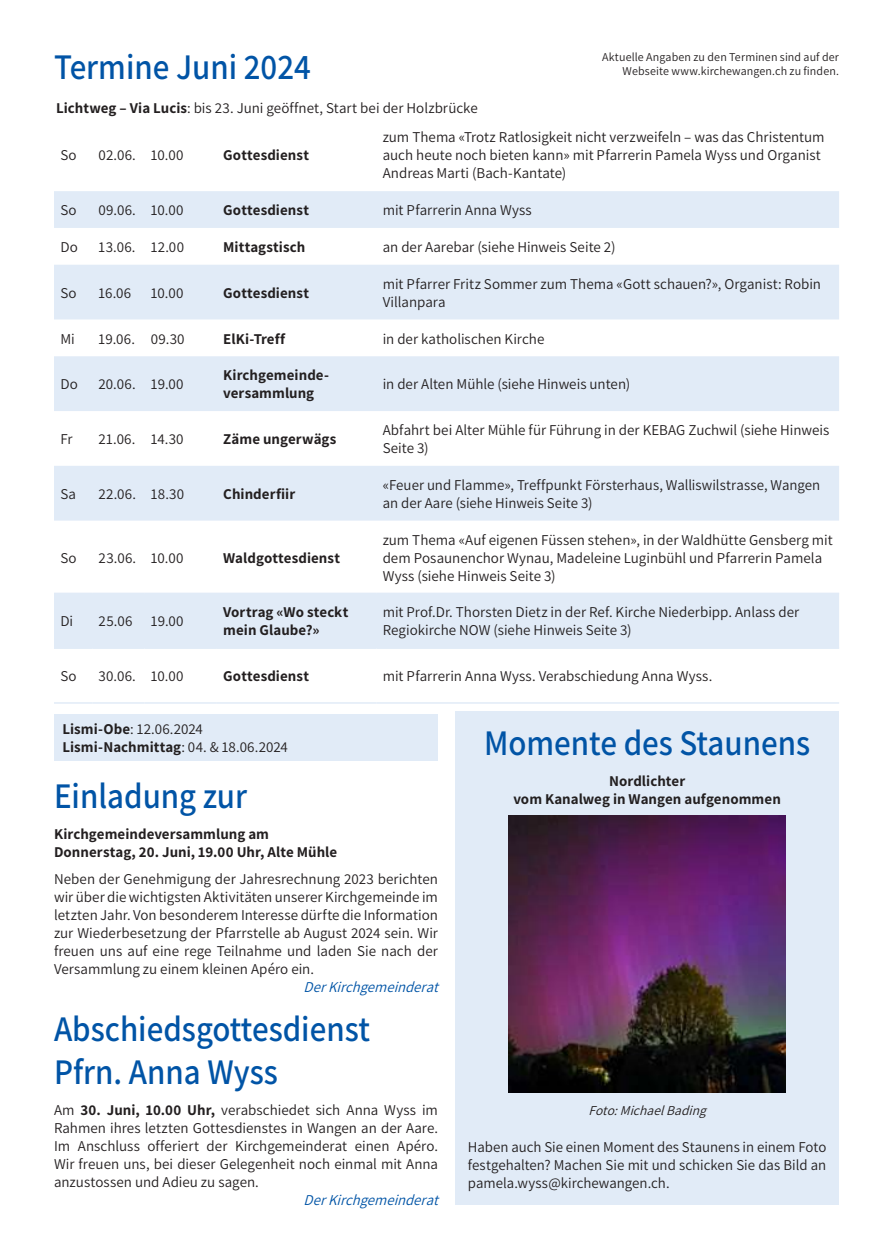
<style>
.page{position:relative;width:893px;height:1259px;background:#fff}
.page>*{position:absolute;margin:0;border:0;box-sizing:border-box;transform-origin:0 0}
.t1{font:600 36px/43.2px "Assistant";color:#0154a6;scale:.92 1}
.t2{font:15px/18px "Assistant";color:#231f20}
.t3{font:700 15px/18px "Assistant";letter-spacing:.005em;color:#231f20}
.t4{font:italic 15px "Assistant";color:#0154a6}
.t5{font:italic 13.5px "Assistant";color:#231f20}
.t6{font:12px/14.4px "Assistant";letter-spacing:.01em;color:#231f20;text-align:right}
.s1{font-weight:700}
</style>
<div class="page">
<svg style="left:54px;top:191px;width:785px;height:456px;fill:#e1ebf7"></svg>
<hr style="left:54px;top:592px;width:38px;height:2px;background:#e1ebf7">
<hr style="left:92px;top:592px;width:53px;height:2px;background:#e1ebf7">
<hr style="left:145px;top:592px;width:72px;height:2px;background:#e1ebf7">
<hr style="left:217px;top:592px;width:159px;height:2px;background:#e1ebf7">
<hr style="left:376px;top:592px;width:463px;height:2px;background:#e1ebf7">
<hr style="left:54px;top:647px;width:38px;height:2px;background:#e1ebf7">
<hr style="left:92px;top:647px;width:53px;height:2px;background:#e1ebf7">
<hr style="left:145px;top:647px;width:72px;height:2px;background:#e1ebf7">
<hr style="left:217px;top:647px;width:159px;height:2px;background:#e1ebf7">
<hr style="left:376px;top:647px;width:463px;height:2px;background:#e1ebf7">
<hr style="left:54px;top:702px;width:38px;height:1px;background:#e1ebf7">
<hr style="left:92px;top:702px;width:53px;height:1px;background:#e1ebf7">
<hr style="left:145px;top:702px;width:72px;height:1px;background:#e1ebf7">
<hr style="left:217px;top:702px;width:159px;height:1px;background:#e1ebf7">
<hr style="left:376px;top:702px;width:463px;height:1px;background:#e1ebf7">
<div style="left:455px;top:711px;width:384px;height:494px;background:#e1ebf7"></div>
<img style="left:509px;top:815px;width:276px;height:277px">
<div style="left:54px;top:714px;width:384px;height:47px;background:#e1ebf7"></div>
<h1 class="t1" style="left:54px;top:44px;width:281px">Termine Juni 2024</h1>
<p class="t2" style="left:56px;top:98px;width:423px"><span class="s1">Lichtweg – Via Lucis</span>: bis 23. Juni geöffnet, Start bei der Holzbrücke</p>
<p class="t6" style="left:602px;top:49px;width:238px">Aktuelle Angaben zu den Terminen sind auf der<br>Webseite www.kirchewangen.ch zu finden.</p>
<p class="t2" style="left:60px;top:146px;width:18px">So</p>
<p class="t2" style="left:99px;top:146px;width:86px">02.06. 10.00</p>
<p class="t3" style="left:223px;top:146px;width:87px">Gottesdienst</p>
<p class="t2" style="left:383px;top:128px;width:443px">zum Thema «Trotz Ratlosigkeit nicht verzweifeln – was das Christentum auch heute noch bieten kann» mit Pfarrerin Pamela Wyss und Organist<br>Andreas Marti (Bach-Kantate)</p>
<p class="t2" style="left:60px;top:200px;width:18px">So</p>
<p class="t2" style="left:99px;top:200px;width:86px">09.06. 10.00</p>
<p class="t3" style="left:223px;top:201px;width:87px">Gottesdienst</p>
<p class="t2" style="left:383px;top:200px;width:151px">mit Pfarrerin Anna Wyss</p>
<p class="t2" style="left:60px;top:237px;width:19px">Do</p>
<p class="t2" style="left:99px;top:237px;width:87px">13.06. 12.00</p>
<p class="t3" style="left:223px;top:237px;width:84px">Mittagstisch</p>
<p class="t2" style="left:383px;top:237px;width:234px">an der Aarebar (siehe Hinweis Seite 2)</p>
<p class="t2" style="left:60px;top:283px;width:18px">So</p>
<p class="t2" style="left:99px;top:283px;width:34px">16.06</p>
<p class="t2" style="left:151px;top:283px;width:34px">10.00</p>
<p class="t3" style="left:223px;top:283px;width:87px">Gottesdienst</p>
<p class="t2" style="left:383px;top:274px;width:440px">mit Pfarrer Fritz Sommer zum Thema «Gott schauen?», Organist: Robin<br>Villanpara</p>
<p class="t2" style="left:60px;top:329px;width:16px">Mi</p>
<p class="t2" style="left:99px;top:329px;width:87px">19.06. 09.30</p>
<p class="t3" style="left:223px;top:329px;width:63px">ElKi-Treff</p>
<p class="t2" style="left:383px;top:329px;width:163px">in der katholischen Kirche</p>
<p class="t2" style="left:60px;top:374px;width:19px">Do</p>
<p class="t2" style="left:99px;top:374px;width:87px">20.06. 19.00</p>
<p class="t3" style="left:223px;top:366px;width:107px">Kirchgemeinde&shy;versammlung</p>
<p class="t2" style="left:383px;top:374px;width:249px">in der Alten Mühle (siehe Hinweis unten)</p>
<p class="t2" style="left:60px;top:429px;width:14px">Fr</p>
<p class="t2" style="left:99px;top:429px;width:86px">21.06. 14.30</p>
<p class="t3" style="left:223px;top:429px;width:115px">Zäme ungerwägs</p>
<p class="t2" style="left:383px;top:420px;width:448px">Abfahrt bei Alter Mühle für Führung in der KEBAG Zuchwil (siehe Hinweis<br>Seite 3)</p>
<p class="t2" style="left:60px;top:484px;width:17px">Sa</p>
<p class="t2" style="left:99px;top:484px;width:87px">22.06. 18.30</p>
<p class="t3" style="left:223px;top:484px;width:74px">Chinderfiir</p>
<p class="t2" style="left:383px;top:475px;width:439px">«Feuer und Flamme», Treffpunkt Försterhaus, Walliswilstrasse, Wangen an der Aare (siehe Hinweis Seite 3)</p>
<p class="t2" style="left:60px;top:548px;width:18px">So</p>
<p class="t2" style="left:99px;top:548px;width:86px">23.06. 10.00</p>
<p class="t3" style="left:223px;top:548px;width:118px">Waldgottesdienst</p>
<p class="t2" style="left:383px;top:530px;width:451px">zum Thema «Auf eigenen Füssen stehen», in der Waldhütte Gensberg mit dem Posaunenchor Wynau, Madeleine Luginbühl und Pfarrerin Pamela<br>Wyss (siehe Hinweis Seite 3)</p>
<p class="t2" style="left:60px;top:611px;width:14px">Di</p>
<p class="t2" style="left:99px;top:611px;width:87px">25.06 19.00</p>
<p class="t3" style="left:223px;top:603px;width:127px">Vortrag «Wo steckt mein Glaube?»</p>
<p class="t2" style="left:383px;top:602px;width:418px">mit Prof.Dr. Thorsten Dietz in der Ref. Kirche Niederbipp. Anlass der<br>Regiokirche NOW (siehe Hinweis Seite 3)</p>
<p class="t2" style="left:60px;top:666px;width:18px">So</p>
<p class="t2" style="left:99px;top:666px;width:86px">30.06. 10.00</p>
<p class="t3" style="left:223px;top:666px;width:87px">Gottesdienst</p>
<p class="t2" style="left:383px;top:666px;width:331px">mit Pfarrerin Anna Wyss. Verabschiedung Anna Wyss.</p>
<p class="t2" style="left:63px;top:719px;width:227px"><span class="s1">Lismi-Obe</span>: 12.06.2024<br><span class="s1">Lismi-Nachmittag</span>: 04. &amp; 18.06.2024</p>
<h1 class="t1" style="left:54px;top:773px;width:211px">Einladung zur</h1>
<p class="t3" style="left:54px;top:824px;width:285px">Kirchgemeindeversammlung am<br>Donnerstag, 20. Juni, 19.00 Uhr, Alte Mühle</p>
<p class="t2" style="left:54px;top:869px;width:385px;text-align:justify">Neben der Genehmigung der Jahresrechnung 2023 berichten wir über die wichtigsten Aktivitäten unserer Kirchgemeinde im letzten Jahr. Von besonderem Interesse dürfte die Information zur Wiederbesetzung der Pfarrstelle ab August 2024 sein. Wir freuen uns auf eine rege Teilnahme und laden Sie nach der Versammlung zu einem kleinen Apéro ein.</p>
<p class="t4" style="left:304px;top:976px;width:141px">DerKirchgemeinderat</p>
<h1 class="t1" style="left:54px;top:1005px;width:345px">Abschiedsgottesdienst<br>Pfrn. Anna Wyss</h1>
<p class="t2" style="left:54px;top:1100px;width:385px;text-align:justify">Am <span class="s1">30. Juni, 10.00 Uhr,</span> verabschiedet sich Anna Wyss im Rahmen ihres letzten Gottesdienstes in Wangen an der Aare.<br>Im Anschluss offeriert der Kirchgemeinderat einen Apéro.<br>Wir freuen uns, bei dieser Gelegenheit noch einmal mit Anna anzustossen und Adieu zu sagen.</p>
<p class="t4" style="left:304px;top:1189px;width:141px">DerKirchgemeinderat</p>
<h1 class="t1" style="left:484px;top:720px;width:356px">Momente des Staunens</h1>
<p class="t3" style="left:513px;top:771px;width:269px;text-align:center">Nordlichter<br>vom Kanalweg in Wangen aufgenommen</p>
<p class="t5" style="left:588px;top:1101px;width:124px">Foto:MichaelBading</p>
<p class="t2" style="left:468px;top:1137px;width:360px;text-align:justify">Haben auch Sie einen Moment des Staunens in einem Foto festgehalten? Machen Sie mit und schicken Sie das Bild an pamela.wyss@kirchewangen.ch.</p>
</div>
